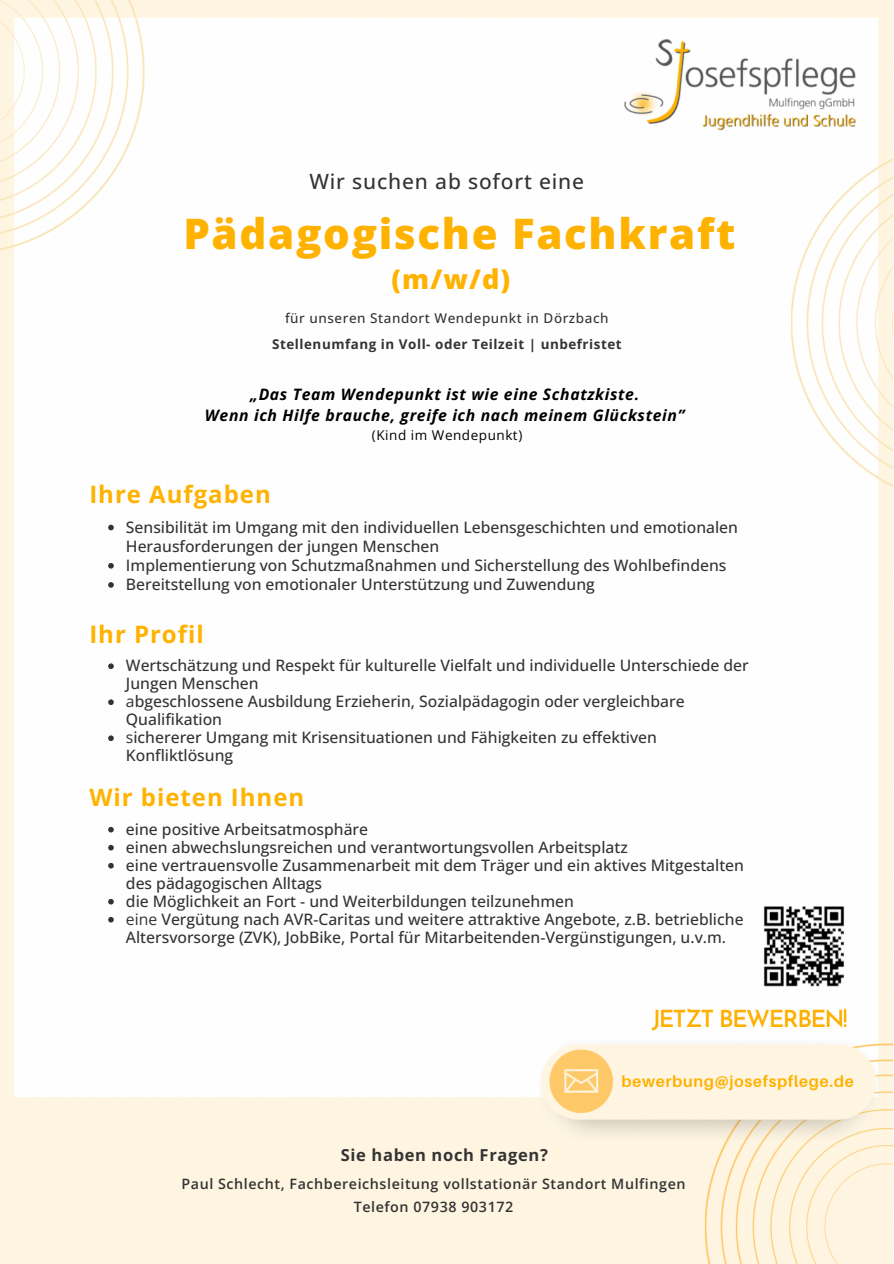
<style>
.page{position:relative;width:894px;height:1264px;background:#fff}
.page>*{position:absolute;margin:0;border:0;box-sizing:border-box;transform-origin:0 0}
.t1{font:800 42px "Open Sans";letter-spacing:.04em;color:#ffb200}
.t2{font:800 27px "Open Sans";color:#ffb200}
.t3{font:700 24px "Open Sans";letter-spacing:.04em;color:#ffb200}
.t4{font:700 24px "Open Sans";letter-spacing:.04em;color:#ffb300}
.t5{font:500 21px "Open Sans";letter-spacing:.04em;color:#333}
.t6{font:700 16.5px "Open Sans";letter-spacing:.04em;color:#333}
.t7{font:500 15.75px/18px "Open Sans";color:#333}
.t8{font:italic 700 15.75px/21.3px "Open Sans";letter-spacing:.04em;color:#000;text-align:center}
.t9{font:600 14.25px "Open Sans";letter-spacing:.04em;color:#333}
.t10{font:500 13.5px "Open Sans";letter-spacing:.04em;color:#333}
.t11{font:13.5px "Open Sans";letter-spacing:.04em;color:#000}
.t12{font:700 13.35px "Open Sans";letter-spacing:.04em;color:#333}
.s1{font-weight:400}
</style>
<div class="page">
<img style="left:0;top:0;width:893px;height:1263px">
<svg style="left:108px;top:524px;width:6px;height:6px"></svg>
<svg style="left:108px;top:563px;width:6px;height:5px"></svg>
<svg style="left:108px;top:582px;width:6px;height:5px"></svg>
<svg style="left:108px;top:663px;width:6px;height:6px"></svg>
<svg style="left:108px;top:699px;width:6px;height:6px"></svg>
<svg style="left:108px;top:735px;width:6px;height:6px"></svg>
<svg style="left:108px;top:826px;width:6px;height:6px"></svg>
<svg style="left:108px;top:844px;width:6px;height:6px"></svg>
<svg style="left:108px;top:862px;width:6px;height:6px"></svg>
<svg style="left:108px;top:898px;width:6px;height:6px"></svg>
<svg style="left:108px;top:916px;width:6px;height:6px"></svg>
<p class="t5" style="left:309px;top:166px;width:276px">Wir suchen ab sofort eine</p>
<h4 class="t1" style="left:183px;top:204px;width:553px">Pädagogische Fachkraft</h4>
<h5 class="t2" style="left:391px;top:260px;width:120px">(m/w/d)</h5>
<h1 class="t10" style="left:285px;top:309px;width:325px">für unseren Standort Wendepunkt in Dörzbach</h1>
<p class="t12" style="left:272px;top:334px;width:351px">Stellenumfang in Voll- oder Teilzeit | unbefristet</p>
<p class="t8" style="left:205px;top:383px;width:481px">„Das Team Wendepunkt ist wie eine Schatzkiste.<br>Wenn ich Hilfe brauche, greife ich nach meinem Glückstein”</p>
<p class="t11" style="left:372px;top:426px;width:152px">(Kind im Wendepunkt)</p>
<h2 class="t3" style="left:89px;top:477px;width:183px">Ihre Aufgaben</h2>
<p class="t7" style="left:126px;top:517px;width:613px;line-height:19.2px">Sensibilität im Umgang mit den individuellen Lebensgeschichten und emotionalen<br>Herausforderungen der jungen Menschen</p>
<p class="t7" style="left:126px;top:555px;width:601px">Implementierung von Schutzmaßnahmen und Sicherstellung des Wohlbefindens</p>
<h6 class="t7" style="left:126px;top:575px;width:470px">Bereitstellung von emotionaler Unterstützung und Zuwendung</h6>
<h3 class="t3" style="left:89px;top:617px;width:116px">Ihr Profil</h3>
<p class="t7" style="left:126px;top:656px;width:624px">Wertschätzung und Respekt für kulturelle Vielfalt und individuelle Unterschiede der<br>Jungen Menschen</p>
<p class="t7" style="left:126px;top:692px;width:560px"><span class="s1">a</span>bgeschlossene Ausbildung Erzieherin, Sozialpädagogin oder vergleichbare<br>Qualifikation</p>
<p class="t7" style="left:126px;top:728px;width:532px"><span class="s1">s</span>ichererer Umgang mit Krisensituationen und Fähigkeiten zu effektiven<br>Konfliktlösung</p>
<h3 class="t4" style="left:89px;top:780px;width:216px">Wir bieten Ihnen</h3>
<p class="t7" style="left:126px;top:819px;width:244px">eine positive Arbeitsatmosphäre</p>
<p class="t7" style="left:126px;top:837px;width:503px">einen abwechslungsreichen und verantwortungsvollen Arbeitsplatz</p>
<p class="t7" style="left:126px;top:855px;width:619px">eine vertrauensvolle Zusammenarbeit mit dem Träger und ein aktives Mitgestalten des pädagogischen Alltags</p>
<h3 class="t7" style="left:126px;top:891px;width:449px">die Möglichkeit an Fort - und Weiterbildungen teilzunehmen</h3>
<p class="t7" style="left:126px;top:909px;width:619px"><span class="s1">eine</span> Vergütung nach AVR-Caritas und weitere attraktive Angebote, z.B. betriebliche<br>Altersvorsorge (ZVK), JobBike, Portal für Mitarbeitenden-Vergünstigungen, u.v.m.</p>
<p class="t6" style="left:340px;top:1143px;width:208px">Sie haben noch Fragen?</p>
<p class="t9" style="left:181px;top:1173px;width:505px">Paul Schlecht, Fachbereichsleitung vollstationär Standort Mulfingen</p>
<p class="t9" style="left:353px;top:1197px;width:161px">Telefon 07938 903172</p>
</div>
